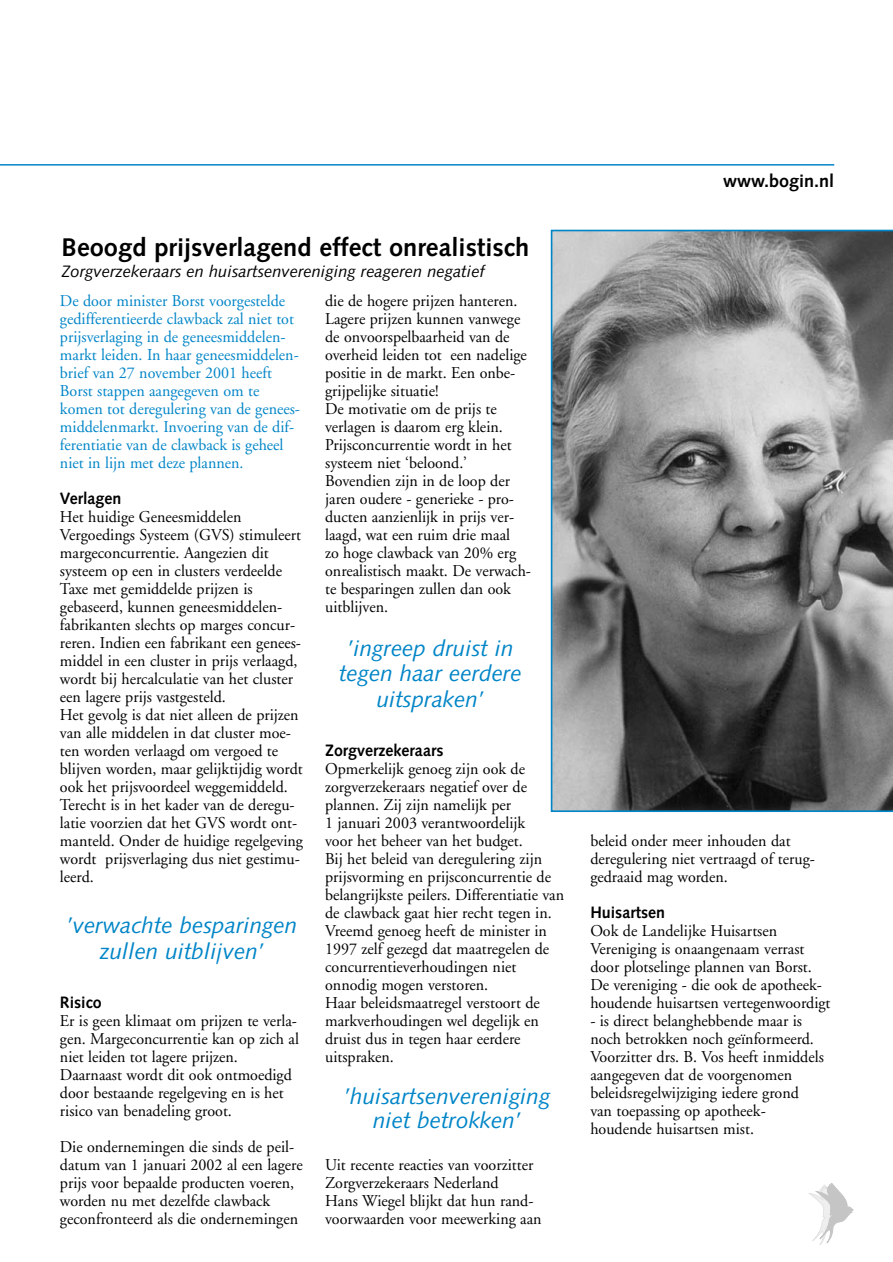
<style>
.page{position:relative;width:893px;height:1262px;background:#fff}
.page>*{position:absolute;margin:0;border:0;box-sizing:border-box;transform-origin:0 0}
.t1{font:700 25.5px "Syntax";color:#000}
.t2{font:italic 22.5px/25.5px "Syntax";color:#0085c7;text-align:center}
.t3{font:700 18px "Syntax";color:#000}
.t4{font:16.5px/18px "Adobe Garamond";color:#000}
.t5{font:16.5px/18px "Adobe Garamond";color:#0085c7}
.t6{font:italic 16.5px "Syntax";color:#000}
.t7{font:700 16.5px "Syntax";color:#000}
</style>
<div class="page">
<hr style="left:0;top:164px;width:834px;height:2px;background:#0085c7">
<svg style="left:809px;top:1183px;width:44px;height:61px"></svg>
<svg style="left:550px;top:230px;width:342px;height:582px;background:#7c7d7d"></svg>
<h1 class="t1" style="left:61px;top:237px;width:469px">Beoogd prijsverlagend effect onrealistisch</h1>
<p class="t6" style="left:61px;top:265px;width:425px">Zorgverzekeraars en huisartsenvereniging reageren negatief</p>
<p class="t5" style="left:60px;top:293px;width:241px">De door minister Borst voorgestelde gedifferentieerde clawback zal niet tot prijsverlaging in de geneesmiddelen&shy;markt leiden. In haar geneesmiddelen&shy;brief van 27 november 2001 heeft Borst stappen aangegeven om te komen tot deregulering van de genees&shy;middelenmarkt. Invoering van de dif&shy;ferentiatie van de clawback is geheel niet in lijn met deze plannen.</p>
<p class="t7" style="left:60px;top:492px;width:63px">Verlagen</p>
<p class="t4" style="left:60px;top:509px;width:244px">Het huidige Geneesmiddelen Vergoedings Systeem (GVS) stimuleert margeconcurrentie. Aangezien dit systeem op een in clusters verdeelde Taxe met gemiddelde prijzen is gebaseerd, kunnen geneesmiddelen&shy;fabrikanten slechts op marges concur&shy;reren. Indien een fabrikant een genees&shy;middel in een cluster in prijs verlaagd, wordt bij hercalculatie van het cluster een lagere prijs vastgesteld.<br>Het gevolg is dat niet alleen de prijzen van alle middelen in dat cluster moe&shy;ten worden verlaagd om vergoed te blijven worden, maar gelijktijdig wordt ook het prijsvoordeel weggemiddeld.<br>Terecht is in het kader van de deregu&shy;latie voorzien dat het GVS wordt ont&shy;manteld. Onder de huidige regelgeving wordt prijsverlaging dus niet gestimu&shy;leerd.</p>
<h2 class="t2" style="left:67px;top:915px;width:232px">’verwachte besparingen zullen uitblijven’</h2>
<p class="t7" style="left:60px;top:996px;width:43px">Risico</p>
<p class="t4" style="left:60px;top:1013px;width:240px">Er is geen klimaat om prijzen te verla&shy;gen. Margeconcurrentie kan op zich al niet leiden tot lagere prijzen.<br>Daarnaast wordt dit ook ontmoedigd door bestaande regelgeving en is het risico van benadeling groot.</p>
<p class="t4" style="left:60px;top:1139px;width:244px">Die ondernemingen die sinds de peil&shy;datum van 1 januari 2002 al een lagere prijs voor bepaalde producten voeren, worden nu met dezelfde clawback geconfronteerd als die ondernemingen</p>
<p class="t4" style="left:325px;top:293px;width:207px">die de hogere prijzen hanteren.<br>Lagere prijzen kunnen vanwege de onvoorspelbaarheid van de overheid leiden tot een nadelige positie in de markt. Een onbe&shy;grijpelijke situatie!<br>De motivatie om de prijs te verlagen is daarom erg klein.<br>Prijsconcurrentie wordt in het systeem niet ‘beloond.’<br>Bovendien zijn in de loop der jaren oudere - generieke - pro&shy;ducten aanzienlijk in prijs ver&shy;laagd, wat een ruim drie maal<br>zo hoge clawback van 20% erg onrealistisch maakt. De verwach&shy;te besparingen zullen dan ook uitblijven.</p>
<h2 class="t2" style="left:339px;top:637px;width:184px">’ingreep druist in tegen haar eerdere uitspraken’</h2>
<p class="t7" style="left:325px;top:744px;width:120px">Zorgverzekeraars</p>
<p class="t4" style="left:325px;top:761px;width:240px">Opmerkelijk genoeg zijn ook de zorgverzekeraars negatief over de plannen. Zij zijn namelijk per<br>1 januari 2003 verantwoordelijk<br>voor het beheer van het budget.<br>Bij het beleid van deregulering zijn prijsvorming en prijsconcurrentie de belangrijkste peilers. Differentiatie van de clawback gaat hier recht tegen in.<br>Vreemd genoeg heeft de minister in 1997 zelf gezegd dat maatregelen de concurrentieverhoudingen niet onnodig mogen verstoren.<br>Haar beleidsmaatregel verstoort de markverhoudingen wel degelijk en druist dus in tegen haar eerdere uitspraken.</p>
<h2 class="t2" style="left:344px;top:1086px;width:208px;line-height:24px">’huisartsenvereniging niet betrokken’</h2>
<p class="t4" style="left:325px;top:1157px;width:218px">Uit recente reacties van voorzitter<br>Zorgverzekeraars Nederland<br>Hans Wiegel blijkt dat hun rand&shy;voorwaarden voor meewerking aan</p>
<p class="t3" style="left:723px;top:173px;width:113px">www.bogin.nl</p>
<p class="t4" style="left:590px;top:833px;width:226px">beleid onder meer inhouden dat deregulering niet vertraagd of terug&shy;gedraaid mag worden.</p>
<p class="t7" style="left:590px;top:906px;width:76px">Huisartsen</p>
<p class="t4" style="left:590px;top:923px;width:242px">Ook de Landelijke Huisartsen Vereniging is onaangenaam verrast door plotselinge plannen van Borst.<br>De vereniging - die ook de apotheek&shy;houdende huisartsen vertegenwoordigt</p>
<p class="t4" style="left:590px;top:1013px;width:235px">- is direct belanghebbende maar is noch betrokken noch geïnformeerd.<br>Voorzitter drs. B. Vos heeft inmiddels aangegeven dat de voorgenomen beleidsregelwijziging iedere grond van toepassing op apotheek&shy;houdende huisartsen mist.</p>
</div>
